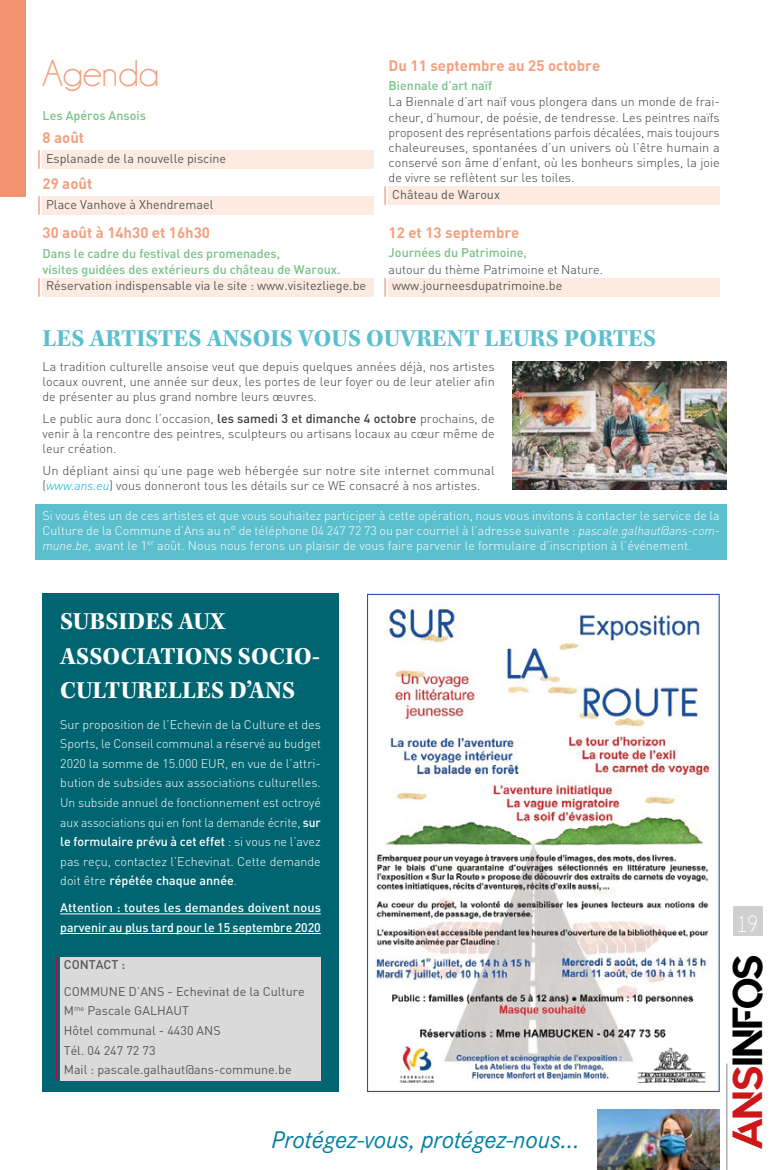
<style>
.page{position:relative;width:780px;height:1170px;background:#fff}
.page>*{position:absolute;margin:0;border:0;box-sizing:border-box;transform-origin:0 0}
.t1{font:41.88px "Quantify";color:#000}
.t2{font:37.5px "Champagne&Limousines";color:#f4a07e}
.t3{font:700 25px/34.6px "Kepler Std";letter-spacing:.005em;color:#fff}
.t4{font:700 25px "Kepler Std";letter-spacing:.005em;color:#5bbfcd}
.t5{font:italic 25px "Corporate S";color:#007ea3}
.t6{font:23.75px "Champagne&Limousines";color:#fff;scale:.95 1}
.t7{font:700 15px "DIN";color:#f4a07e}
.t8{font:300 12.5px/15.1px "DIN";color:#3c3c3b;text-align:justify}
.t9{font:300 12.5px/19.6px "DIN";color:#fff;text-align:justify}
.t10{font:12.5px/19.6px "DIN";color:#575756}
.t11{font:500 12.5px/16.1px "DIN";color:#79c088}
.t12{font:500 12.5px/19.6px "DIN";letter-spacing:.005em;color:#fff}
.t13{font:500 12.5px "DIN";color:#575756}
.s1{font-weight:500}
.s2{font-style:italic;color:#00afd3}
.s3{font-style:italic}
.s4{color:#cd1719}
</style>
<div class="page">
<hr style="left:726px;top:1063px;width:1px;height:106px;background:#9d9d9c">
<div style="left:732px;top:905px;width:30px;height:30px;background:#d0d0d0"></div>
<div style="left:43px;top:150px;width:330px;height:19px;background:#fdebe2"></div>
<svg style="left:38px;top:150px;width:2px;height:19px"></svg>
<div style="left:43px;top:196px;width:330px;height:19px;background:#fdebe2"></div>
<svg style="left:38px;top:196px;width:2px;height:19px"></svg>
<div style="left:43px;top:278px;width:330px;height:19px;background:#fdebe2"></div>
<svg style="left:38px;top:278px;width:2px;height:19px"></svg>
<div style="left:388px;top:186px;width:331px;height:19px;background:#fdebe2"></div>
<svg style="left:384px;top:186px;width:1px;height:19px"></svg>
<div style="left:388px;top:278px;width:331px;height:19px;background:#fdebe2"></div>
<svg style="left:384px;top:278px;width:1px;height:19px"></svg>
<img style="left:374px;top:607px;width:337px;height:476px">
<div style="left:35px;top:503px;width:691px;height:56px;background:#5bbfcd"></div>
<img style="left:512px;top:362px;width:214px;height:127px">
<div style="left:43px;top:594px;width:295px;height:497px;background:#006571"></div>
<hr style="left:60px;top:913px;width:261px;height:1px;background:#fff">
<hr style="left:60px;top:932px;width:261px;height:1px;background:#fff">
<div style="left:60px;top:956px;width:261px;height:124px;background:#dadada"></div>
<hr style="left:56px;top:956px;width:1px;height:124px;background:#c6014a">
<div style="left:0;top:0;width:25px;height:197px;background:#f39471"></div>
<img style="left:597px;top:1109px;width:122px;height:60px">
<p class="t7" style="left:388px;top:56px;width:213px">Du 11 septembre au 25 octobre</p>
<p class="t11" style="left:388px;top:77px;width:105px">Biennale d’art naïf</p>
<p class="t8" style="left:388px;top:94px;width:333px">La Biennale d’art naïf vous plongera dans un monde de frai&shy;cheur, d’humour, de poésie, de tendresse. Les peintres naïfs proposent des représentations parfois décalées, mais toujours chaleureuses, spontanées d’un univers où l’être humain a conservé son âme d’enfant, où les bonheurs simples, la joie de vivre se reflètent sur les toiles.</p>
<p class="t10" style="left:392px;top:184px;width:109px">Château de Waroux</p>
<p class="t7" style="left:388px;top:223px;width:132px">12 et 13 septembre</p>
<p class="t11" style="left:388px;top:244px;width:140px">Journées du Patrimoine,</p>
<p class="t8" style="left:388px;top:261px;width:216px">autour du thème Patrimoine et Nature.</p>
<p class="t10" style="left:392px;top:276px;width:172px">www.journeesdupatrimoine.be</p>
<h3 class="t4" style="left:43px;top:323px;width:615px">LES ARTISTES ANSOIS VOUS OUVRENT LEURS PORTES</h3>
<p class="t8" style="left:43px;top:359px;width:453px">La tradition culturelle ansoise veut que depuis quelques années déjà, nos artistes locaux ouvrent, une année sur deux, les portes de leur foyer ou de leur atelier afin de présenter au plus grand nombre leurs œuvres.</p>
<p class="t8" style="left:43px;top:411px;width:453px">Le public aura donc l’occasion, <span class="s1">les samedi 3 et dimanche 4 octobre</span> prochains, de venir à la rencontre des peintres, sculpteurs ou artisans locaux au cœur même de leur création.</p>
<p class="t8" style="left:43px;top:463px;width:453px">Un dépliant ainsi qu’une page web hébergée sur notre site internet communal (<span class="s2">www.ans.eu</span>) vous donneront tous les détails sur ce WE consacré à nos artistes.</p>
<p class="t9" style="left:43px;top:507px;width:678px;line-height:15px">Si vous êtes un de ces artistes et que vous souhaitez participer à cette opération, nous vous invitons à contacter le service de la Culture de la Commune d’Ans au n° de téléphone 04 247 72 73 ou par courriel à l’adresse suivante : <span class="s3">pascale.galhaut@ans-com&shy;mune.be</span>, avant le 1<sup>er</sup> août. Nous nous ferons un plaisir de vous faire parvenir le formulaire d’inscription à l’événement.</p>
<h2 class="t2" style="left:43px;top:55px;width:118px">Agenda</h2>
<p class="t11" style="left:43px;top:107px;width:105px">Les Apéros Ansois</p>
<p class="t7" style="left:43px;top:128px;width:43px">8 août</p>
<p class="t10" style="left:46px;top:148px;width:182px">Esplanade de la nouvelle piscine</p>
<p class="t7" style="left:43px;top:173px;width:51px">29 août</p>
<p class="t10" style="left:46px;top:194px;width:169px">Place Vanhove à Xhendremael</p>
<p class="t7" style="left:43px;top:223px;width:169px">30 août à 14h30 et 16h30</p>
<p class="t11" style="left:43px;top:245px;width:299px">Dans le cadre du festival des promenades,<br>visites guidées des extérieurs du château de Waroux.</p>
<p class="t10" style="left:46px;top:276px;width:321px">Réservation indispensable via le site : www.visitezliege.be</p>
<h3 class="t3" style="left:60px;top:605px;width:261px">SUBSIDES AUX<br>ASSOCIATIONS SOCIO-<br>CULTURELLES D’ANS</h3>
<p class="t9" style="left:60px;top:714px;width:262px">Sur proposition de l’Echevin de la Culture et des Sports, le Conseil communal a réservé au budget 2020 la somme de 15.000 EUR, en vue de l’attri&shy;bution de subsides aux associations culturelles.<br>Un subside annuel de fonctionnement est octroyé aux associations qui en font la demande écrite, <span class="s1">sur le formulaire prévu à cet effet</span> : si vous ne l’avez pas reçu, contactez l’Echevinat. Cette demande doit être <span class="s1">répétée chaque année</span>.</p>
<p class="t12" style="left:60px;top:897px;width:262px">Attention : toutes les demandes doivent nous parvenir au plus tard pour le 15 septembre 2020</p>
<p class="t13" style="left:64px;top:956px;width:63px">CONTACT :</p>
<p class="t10" style="left:64px;top:981px;width:242px">COMMUNE D’ANS - Echevinat de la Culture<br>M<sup>me</sup> Pascale GALHAUT<br>Hôtel communal - 4430 ANS<br>Tél. 04 247 72 73<br>Mail : pascale.galhaut@ans-commune.be</p>
<h3 class="t5" style="left:271px;top:1125px;width:309px">Protégez-vous, protégez-nous...</h3>
<h3 class="t6" style="left:736px;top:911px;width:25px">19</h3>
<h1 class="t1" style="left:724px;top:1149px;width:197px;rotate:-90deg"><span class="s4">ANS</span>INFOS</h1>
</div>
